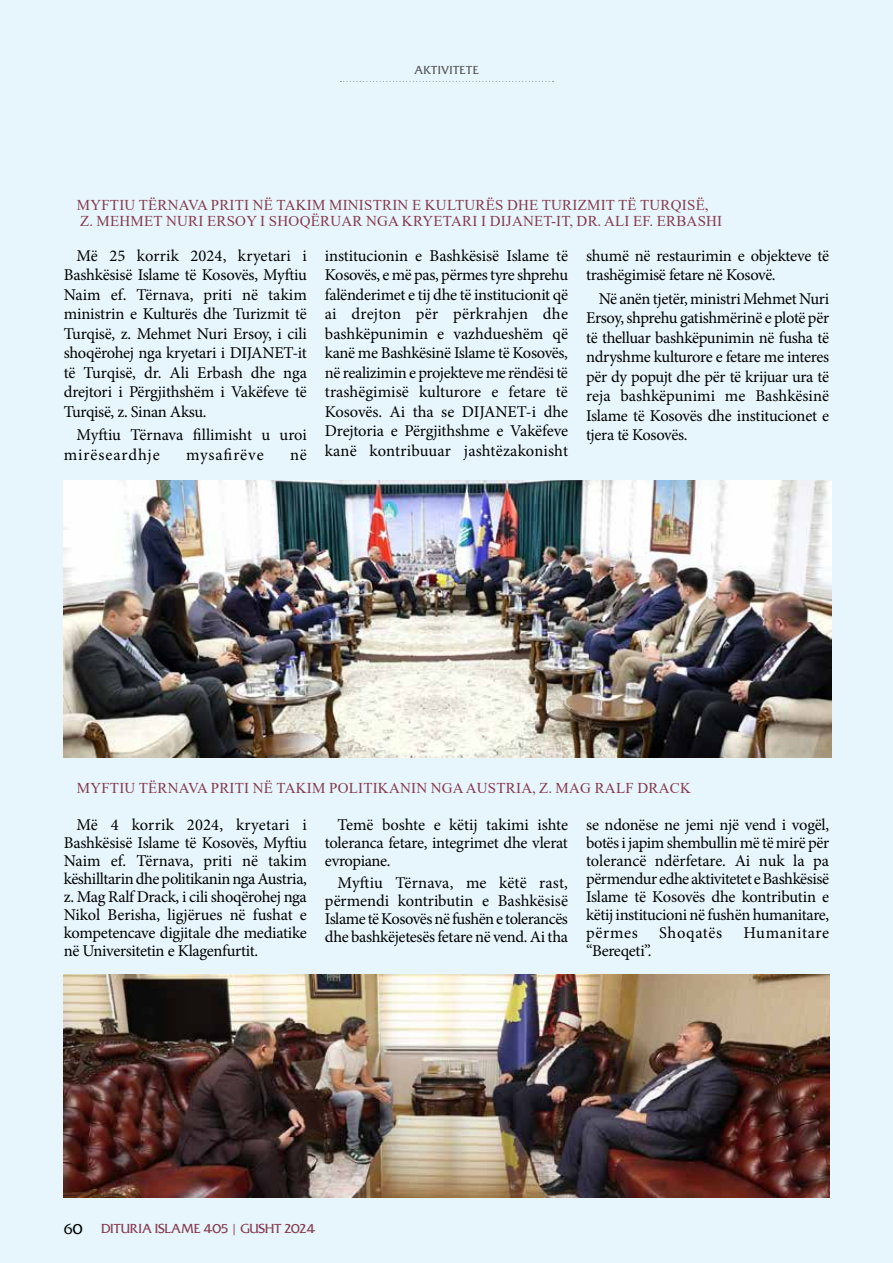
<style>
.page{position:relative;width:893px;height:1263px;background:#e1f4fd}
.page>*{position:absolute;margin:0;border:0;box-sizing:border-box;transform-origin:0 0}
.t1{font:16.5px/19.5px "Minion Pro";letter-spacing:-.015em;color:#000;text-align:justify}
.t2{font:16.5px "Minion Pro";letter-spacing:.05em;color:#000}
.t3{font:16.5px "Minion Pro";letter-spacing:.03em;color:#000}
.t4{font:16.5px "Minion Pro";letter-spacing:.035em;color:#000}
.t5{font:15px/16.5px "Times New Roman";letter-spacing:.015em;color:#863b4e}
.t6{font:13.5px "Friz Quadrata No.2 W01";letter-spacing:-.015em;color:#863b4e}
.t7{font:12px "Friz Quadrata No.2 W01";letter-spacing:.02em;color:#545454}
.s1{font-size:15px;color:#000}
</style>
<div class="page">
<svg style="left:340px;top:81px;width:213px;height:1px"></svg>
<img style="left:64px;top:480px;width:768px;height:278px">
<img style="left:64px;top:974px;width:765px;height:224px">
<p class="t7" style="left:414px;top:63px;width:66px">AKTIVITETE</p>
<p class="t5" style="left:77px;top:196px;width:647px">MYFTIU TËRNAVA PRITI NË TAKIM MINISTRIN E KULTURËS DHE TURIZMIT TË TURQISË,<br>Z. MEHMET NURI ERSOY I SHOQËRUAR NGA KRYETARI I DIJANET-IT, DR. ALI EF. ERBASHI</p>
<p class="t1" style="left:64px;top:246px;width:245px;text-indent:13px">Më 25 korrik 2024, kryetari i Bashkësisë Islame të Kosovës, Myftiu Naim ef. Tërnava, priti në takim ministrin e Kulturës dhe Turizmit të Turqisë, z. Mehmet Nuri Ersoy, i cili shoqërohej nga kryetari i DIJANET-it të Turqisë, dr. Ali Erbash dhe nga drejtori i Përgjithshëm i Vakëfeve të Turqisë, z. Sinan Aksu.</p>
<p class="t1" style="left:64px;top:425px;width:245px;text-indent:13px">Myftiu Tërnava fillimisht u uroi mirëseardhje</p>
<p class="t2" style="left:186px;top:443px;width:79px">mysafirëve</p>
<p class="t1" style="left:290px;top:445px;width:18px">në</p>
<p class="t1" style="left:325px;top:246px;width:245px">institucionin e Bashkësisë Islame të Kosovës, e më pas, përmes tyre shprehu falënderimet e tij dhe të institucionit që ai drejton për përkrahjen dhe bashkëpunimin e vazhdueshëm që kanë me Bashkësinë Islame të Kosovës, në realizimin e projekteve me rëndësi të trashëgimisë kulturore e fetare të Kosovës. Ai tha se DIJANET-i dhe Drejtoria e Përgjithshme e Vakëfeve kanë kontribuuar jashtëzakonisht</p>
<p class="t1" style="left:586px;top:246px;width:245px">shumë në restaurimin e objekteve të trashëgimisë fetare në Kosovë.</p>
<p class="t1" style="left:586px;top:289px;width:245px;text-indent:13px">Në anën tjetër, ministri Mehmet Nuri Ersoy, shprehu gatishmërinë e plotë për të thelluar bashkëpunimin në fusha të ndryshme kulturore e fetare me interes për dy popujt dhe për të krijuar ura të reja bashkëpunimi me Bashkësinë Islame të Kosovës dhe institucionet e tjera të Kosovës.</p>
<p class="t5" style="left:77px;top:779px;width:615px">MYFTIU TËRNAVA PRITI NË TAKIM POLITIKANIN NGA AUSTRIA, Z. MAG RALF DRACK</p>
<p class="t1" style="left:64px;top:816px;width:245px;line-height:18px;text-indent:13px">Më 4 korrik 2024, kryetari i Bashkësisë Islame të Kosovës, Myftiu Naim ef. Tërnava, priti në takim këshilltarin dhe politikanin nga Austria, z. Mag Ralf Drack, i cili shoqërohej nga Nikol Berisha, ligjërues në fushat e kompetencave digjitale dhe mediatike në Universitetin e Klagenfurtit.</p>
<p class="t1" style="left:325px;top:816px;width:245px;line-height:18px;text-indent:13px">Temë boshte e këtij takimi ishte toleranca fetare, integrimet dhe vlerat evropiane.</p>
<p class="t1" style="left:325px;top:874px;width:245px;line-height:18px;text-indent:13px">Myftiu Tërnava, me këtë rast, përmendi kontributin e Bashkësisë Islame të Kosovës në fushën e tolerancës dhe bashkëjetesës fetare në vend. Ai tha</p>
<p class="t1" style="left:586px;top:816px;width:245px;line-height:18px">se ndonëse ne jemi një vend i vogël, botës i japim shembullin më të mirë për tolerancë ndërfetare. Ai nuk la pa përmendur edhe aktivitetet e Bashkësisë Islame të Kosovës dhe kontributin e këtij institucioni në fushën humanitare, përmes</p>
<p class="t4" style="left:659px;top:922px;width:65px">Shoqatës</p>
<p class="t3" style="left:744px;top:922px;width:87px">Humanitare</p>
<p class="t1" style="left:586px;top:941px;width:67px">“Bereqeti”.</p>
<p class="t6" style="left:64px;top:1221px;width:253px"><span class="s1">60</span> DITURIA ISLAME 405 | GUSHT 2024</p>
</div>
